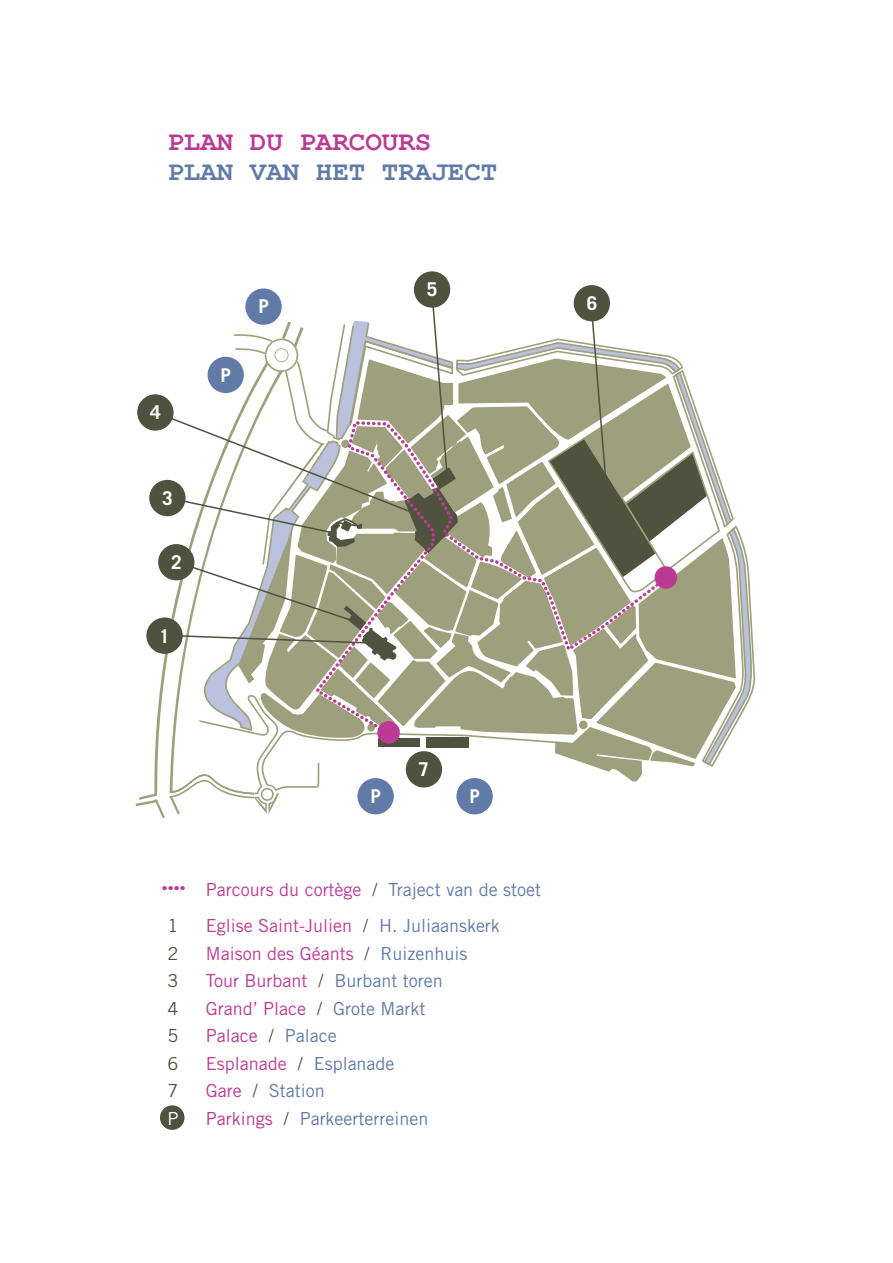
<style>
.page{position:relative;width:893px;height:1263px;background:#fff}
.page>*{position:absolute;margin:0;border:0;box-sizing:border-box;transform-origin:0 0}
.t1{font:700 27.45px "Courier New";color:#607ba7}
.t2{font:700 27.45px "Courier New";color:#bb3b94}
.t3{font:700 19.05px "Trade Gothic";color:#fff}
.t4{font:18px "Trade Gothic";color:#bb3b94}
.t5{font:18px "Trade Gothic";color:#607ba7}
.t6{font:18px "Trade Gothic";color:#4e523f}
.t7{font:18px "Trade Gothic";color:#fff}
.s1{color:#4e523f}
.s2{color:#607ba7}
.s3{color:#bb3b94}
</style>
<div class="page">
<div style="left:574px;top:285px;width:36px;height:36px;background:#4e523f;border-radius:50%"></div>
<div style="left:414px;top:271px;width:36px;height:37px;background:#4e523f;border-radius:50%"></div>
<svg style="left:136px;top:288px;width:619px;height:530px"></svg>
<div style="left:406px;top:751px;width:36px;height:36px;background:#4e523f;border-radius:50%"></div>
<div style="left:456px;top:778px;width:37px;height:36px;background:#607ba7;border-radius:50%"></div>
<div style="left:357px;top:778px;width:37px;height:36px;background:#607ba7;border-radius:50%"></div>
<div style="left:245px;top:288px;width:37px;height:37px;background:#607ba7;border-radius:50%"></div>
<div style="left:208px;top:357px;width:36px;height:36px;background:#607ba7;border-radius:50%"></div>
<div style="left:160px;top:1105px;width:24px;height:25px;background:#4e523f;border-radius:50%"></div>
<svg style="left:162px;top:886px;width:23px;height:4px"></svg>
<h1 class="t2" style="left:167px;top:125px;width:265px">PLAN DU PARCOURS</h1>
<h1 class="t1" style="left:167px;top:154px;width:331px">PLAN VAN HET TRAJECT</h1>
<p class="t3" style="left:150px;top:401px;width:12px">4</p>
<p class="t3" style="left:162px;top:487px;width:12px">3</p>
<p class="t3" style="left:171px;top:551px;width:12px">2</p>
<p class="t3" style="left:159px;top:624px;width:12px">1</p>
<p class="t3" style="left:221px;top:363px;width:12px">P</p>
<p class="t3" style="left:258px;top:295px;width:12px">P</p>
<p class="t3" style="left:427px;top:278px;width:12px">5</p>
<p class="t3" style="left:587px;top:292px;width:12px">6</p>
<p class="t3" style="left:419px;top:758px;width:12px">7</p>
<p class="t3" style="left:371px;top:784px;width:12px">P</p>
<p class="t3" style="left:469px;top:784px;width:12px">P</p>
<p class="t4" style="left:206px;top:879px;width:337px">Parcours du cortège <span class="s1">/</span> <span class="s2">Traject van de stoet</span></p>
<p class="t6" style="left:167px;top:915px;width:12px">1</p>
<p class="t4" style="left:206px;top:915px;width:296px">Eglise Saint-Julien <span class="s1">/</span> <span class="s2">H. Juliaanskerk</span></p>
<p class="t6" style="left:167px;top:942px;width:12px">2</p>
<p class="t4" style="left:206px;top:942px;width:263px">Maison des Géants <span class="s1">/</span> <span class="s2">Ruizenhuis</span></p>
<p class="t6" style="left:167px;top:970px;width:12px">3</p>
<p class="t5" style="left:206px;top:970px;width:239px"><span class="s3">Tour Burbant</span> <span class="s1">/</span> Burbant toren</p>
<p class="t6" style="left:167px;top:997px;width:12px">4</p>
<p class="t4" style="left:206px;top:997px;width:221px">Grand’ Place <span class="s1">/</span> <span class="s2">Grote Markt</span></p>
<p class="t6" style="left:167px;top:1025px;width:12px">5</p>
<p class="t4" style="left:206px;top:1025px;width:132px">Palace <span class="s1">/</span> <span class="s2">Palace</span></p>
<p class="t6" style="left:167px;top:1052px;width:12px">6</p>
<p class="t4" style="left:206px;top:1052px;width:190px">Esplanade <span class="s1">/</span> <span class="s2">Esplanade</span></p>
<p class="t6" style="left:167px;top:1080px;width:12px">7</p>
<p class="t5" style="left:206px;top:1080px;width:120px"><span class="s3">Gare</span> <span class="s1">/</span> Station</p>
<p class="t7" style="left:167px;top:1107px;width:12px">P</p>
<p class="t5" style="left:206px;top:1107px;width:224px"><span class="s3">Parkings</span> <span class="s1">/</span> Parkeerterreinen</p>
</div>
